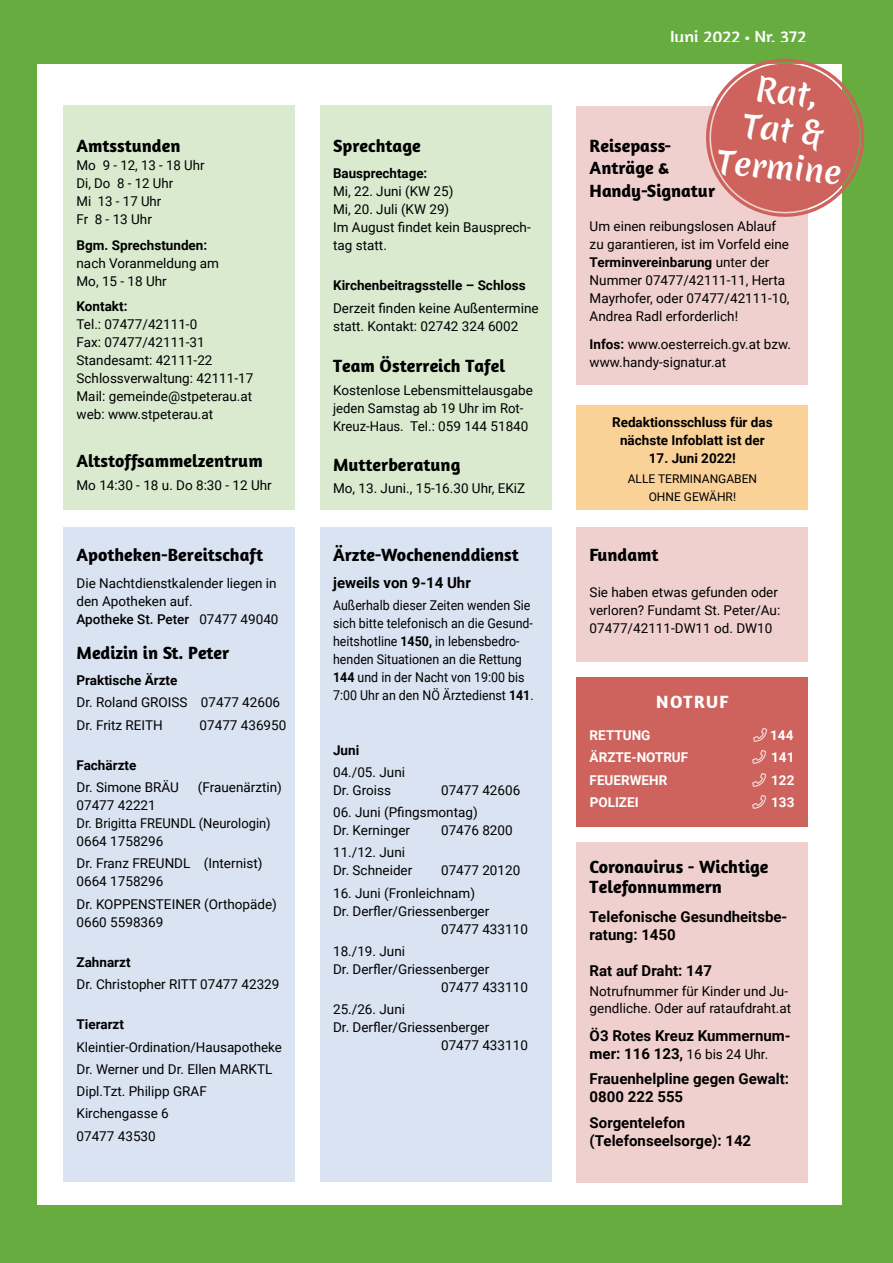
<style>
.page{position:relative;width:893px;height:1263px;background:#fff}
.page>*{position:absolute;margin:0;border:0;box-sizing:border-box;transform-origin:0 0}
.t1{font:31.5px/37.8px "Merienda One";color:#fff;text-align:center}
.t2{font:700 18px/22.5px "Amaranth";color:#000}
.t3{font:18px "Amaranth";color:#fff}
.t4{font:700 18px "Amaranth";letter-spacing:.08em;color:#fff}
.t5{font:700 15px/18px "Roboto";color:#000}
.t6{font:13.5px/18px "Roboto";color:#000}
.t7{font:13.5px/18px "Roboto";color:#000;scale:.92 1}
.t8{font:700 13.5px/18px "Roboto";color:#000;text-align:center}
.t9{font:700 13.5px "Roboto";color:#fff}
.t10{font:12px/18px "Roboto";color:#000;text-align:center}
.s1{font-weight:500}
.s2{font-weight:700}
.s3{font-family:"Myriad Pro"}
.s4{font-weight:400;font-size:13.5px}
</style>
<div class="page">
<div style="left:0;top:0;width:893px;height:64px;background:#66ac3f"></div>
<div style="left:1px;top:43px;width:892px;height:1220px;background:#66ac3f"></div>
<div style="left:37px;top:64px;width:804px;height:1141px;background:#fff"></div>
<svg style="left:712px;top:58px;width:153px;height:162px"></svg>
<svg style="left:577px;top:106px;width:231px;height:278px;fill:#f0d0ce"></svg>
<div style="left:64px;top:106px;width:231px;height:404px;background:#d9eacf"></div>
<div style="left:577px;top:406px;width:231px;height:104px;background:#fad196"></div>
<div style="left:320px;top:106px;width:231px;height:404px;background:#d9eacf"></div>
<div style="left:320px;top:527px;width:231px;height:655px;background:#dae3f2"></div>
<div style="left:64px;top:527px;width:231px;height:655px;background:#dae3f2"></div>
<div style="left:577px;top:677px;width:231px;height:150px;background:#cd635c"></div>
<div style="left:577px;top:842px;width:231px;height:340px;background:#f0d0ce"></div>
<div style="left:577px;top:527px;width:231px;height:135px;background:#f0d0ce"></div>
<h2 class="t2" style="left:77px;top:134px;width:105px">Amtsstunden</h2>
<p class="t6" style="left:77px;top:155px;width:130px">Mo 9 - 12, 13 - 18 Uhr<br>Di, Do 8 - 12 Uhr<br>Mi 13 - 17 Uhr<br>Fr 8 - 13 Uhr</p>
<p class="t8" style="left:77px;top:236px;width:132px">Bgm. Sprechstunden:</p>
<p class="t6" style="left:77px;top:254px;width:144px">nach Voranmeldung am<br>Mo, 15 - 18 Uhr</p>
<p class="t8" style="left:77px;top:297px;width:52px">Kontakt:</p>
<p class="t6" style="left:77px;top:315px;width:178px">Tel.: 07477/42111-0<br>Fax: 07477/42111-31<br>Standesamt: 42111-22<br>Schlossverwaltung: 42111-17<br>Mail: gemeinde@stpeterau.at web: www.stpeterau.at</p>
<h2 class="t2" style="left:77px;top:449px;width:188px">Altstoffsammelzentrum</h2>
<p class="t6" style="left:77px;top:475px;width:197px">Mo 14:30 - 18 u. Do 8:30 - 12 Uhr</p>
<h2 class="t2" style="left:77px;top:543px;width:188px">Apotheken-Bereitschaft</h2>
<p class="t6" style="left:77px;top:573px;width:204px">Die Nachtdienstkalender liegen in den Apotheken auf.<br><span class="s1">Apotheke St. Peter</span> 07477 49040</p>
<h2 class="t2" style="left:77px;top:641px;width:154px">Medizin in St. Peter</h2>
<p class="t8" style="left:77px;top:671px;width:102px">Praktische Ärzte</p>
<p class="t6" style="left:77px;top:691px;width:205px;line-height:22.2px">Dr. Roland GROISS 07477 42606<br>Dr. Fritz REITH</p>
<p class="t6" style="left:200px;top:715px;width:88px">07477 436950</p>
<p class="t8" style="left:77px;top:755px;width:61px">Fachärzte</p>
<p class="t6" style="left:77px;top:778px;width:104px">Dr. Simone BRÄU</p>
<p class="t6" style="left:198px;top:778px;width:86px">(Frauenärztin)</p>
<p class="t6" style="left:77px;top:796px;width:196px">07477 42221<br>Dr. Brigitta FREUNDL (Neurologin)<br>0664 1758296</p>
<p class="t6" style="left:77px;top:854px;width:187px">Dr. Franz FREUNDL (Internist)<br>0664 1758296</p>
<p class="t6" style="left:77px;top:894px;width:202px">Dr. KOPPENSTEINER (Orthopäde)<br>0660 5598369</p>
<p class="t8" style="left:77px;top:952px;width:56px">Zahnarzt</p>
<p class="t6" style="left:77px;top:975px;width:204px">Dr. Christopher RITT 07477 42329</p>
<p class="t8" style="left:77px;top:1015px;width:49px">Tierarzt</p>
<p class="t6" style="left:77px;top:1035px;width:207px;line-height:22.2px">Kleintier-Ordination/Hausapotheke<br>Dr. Werner und Dr. Ellen MARKTL<br>Dipl.Tzt. Philipp GRAF<br>Kirchengasse 6<br>07477 43530</p>
<h2 class="t2" style="left:333px;top:134px;width:89px">Sprechtage</h2>
<p class="t8" style="left:333px;top:164px;width:96px">Bausprechtage:</p>
<p class="t6" style="left:333px;top:182px;width:199px">Mi, 22. Juni (KW 25)<br>Mi, 20. Juli (KW 29)<br>Im August findet kein Bausprech&shy;tag statt.</p>
<p class="t8" style="left:333px;top:276px;width:194px">Kirchenbeitragsstelle – Schloss</p>
<p class="t6" style="left:333px;top:298px;width:207px">Derzeit finden keine Außentermine statt. Kontakt: 02742 324 6002</p>
<h2 class="t2" style="left:333px;top:354px;width:174px">Team Österreich Tafel</h2>
<p class="t6" style="left:333px;top:380px;width:201px">Kostenlose Lebensmittelausgabe jeden Samstag ab 19 Uhr im Rot-<br>Kreuz-Haus. Tel.: 059 144 51840</p>
<h2 class="t2" style="left:333px;top:453px;width:129px">Mutterberatung</h2>
<p class="t6" style="left:333px;top:479px;width:194px">Mo, 13. Juni., 15-16.30 Uhr, EKiZ</p>
<h2 class="t2" style="left:333px;top:543px;width:187px">Ärzte-Wochenenddienst</h2>
<p class="t5" style="left:333px;top:573px;width:139px">jeweils von 9-14 Uhr</p>
<p class="t7" style="left:333px;top:595px;width:220px">Außerhalb dieser Zeiten wenden Sie sich bitte telefonisch an die Gesund&shy;heitshotline <span class="s2">1450,</span> in lebensbedro&shy;henden Situationen an die Rettung <span class="s2">144</span> und in der Nacht von 19:00 bis 7:00 Uhr an den NÖ Ärztedienst <span class="s2">141</span>.</p>
<p class="t8" style="left:333px;top:740px;width:28px">Juni</p>
<p class="t6" style="left:333px;top:762px;width:73px">04./05. Juni<br>Dr. Groiss</p>
<p class="t6" style="left:441px;top:780px;width:81px">07477 42606</p>
<p class="t6" style="left:333px;top:803px;width:146px">06. Juni (Pfingsmontag)<br>Dr. Kerninger</p>
<p class="t6" style="left:441px;top:821px;width:73px">07476 8200</p>
<p class="t6" style="left:333px;top:843px;width:81px">11./12. Juni<br>Dr. Schneider</p>
<p class="t6" style="left:441px;top:861px;width:81px">07477 20120</p>
<p class="t6" style="left:333px;top:883px;width:144px">16. Juni (Fronleichnam)</p>
<p class="t6" style="left:333px;top:901px;width:158px">Dr. Derfler/Griessenberger</p>
<p class="t6" style="left:441px;top:919px;width:88px">07477 433110</p>
<p class="t6" style="left:333px;top:941px;width:73px">18./19. Juni</p>
<p class="t6" style="left:333px;top:959px;width:158px">Dr. Derfler/Griessenberger</p>
<p class="t6" style="left:441px;top:977px;width:88px">07477 433110</p>
<p class="t6" style="left:333px;top:1000px;width:73px">25./26. Juni</p>
<p class="t6" style="left:333px;top:1018px;width:158px">Dr. Derfler/Griessenberger</p>
<p class="t6" style="left:441px;top:1036px;width:88px">07477 433110</p>
<h2 class="t3" style="left:670px;top:26px;width:138px">Juni 2022 <span class="s3">•</span> Nr. 372</h2>
<h1 class="t1" style="left:725px;top:67px;width:126px;rotate:5deg">Rat,<br>Tat &amp;<br>Termine</h1>
<h2 class="t2" style="left:590px;top:134px;width:127px">Reisepass-<br>Anträge &amp;<br>Handy-Signatur</h2>
<p class="t6" style="left:590px;top:216px;width:201px">Um einen reibungslosen Ablauf zu garantieren, ist im Vorfeld eine<br><span class="s2">Terminvereinbarung</span> unter der<br>Nummer 07477/42111-11, Herta<br>Mayrhofer, oder 07477/42111-10,<br>Andrea Radl erforderlich!</p>
<p class="t6" style="left:590px;top:335px;width:203px"><span class="s2">Infos:</span> www.oesterreich.gv.at bzw. www.handy-signatur.at</p>
<p class="t8" style="left:612px;top:413px;width:162px">Redaktionsschluss für das nächste Infoblatt ist der</p>
<p class="t8" style="left:649px;top:449px;width:89px">17. Juni 2022!</p>
<p class="t10" style="left:628px;top:469px;width:131px">ALLE TERMINANGABEN<br>OHNE GEWÄHR!</p>
<h2 class="t2" style="left:590px;top:543px;width:70px">Fundamt</h2>
<p class="t6" style="left:590px;top:583px;width:192px">Sie haben etwas gefunden oder verloren? Fundamt St. Peter/Au:<br>07477/42111-DW11 od. DW10</p>
<h2 class="t4" style="left:656px;top:690px;width:74px">NOTRUF</h2>
<p class="t9" style="left:590px;top:725px;width:62px">RETTUNG</p>
<p class="t9" style="left:753px;top:725px;width:42px">★ 144</p>
<p class="t9" style="left:590px;top:748px;width:100px">ÄRZTE-NOTRUF</p>
<p class="t9" style="left:752px;top:748px;width:44px">★ 141</p>
<p class="t9" style="left:590px;top:770px;width:79px">FEUERWEHR</p>
<p class="t9" style="left:752px;top:770px;width:44px">★ 122</p>
<p class="t9" style="left:590px;top:793px;width:51px">POLIZEI</p>
<p class="t9" style="left:752px;top:793px;width:44px">★ 133</p>
<h2 class="t2" style="left:590px;top:857px;width:180px;line-height:19.5px">Coronavirus - Wichtige<br>Telefonnummern</h2>
<p class="t5" style="left:590px;top:907px;width:199px">Telefonische Gesundheitsbe&shy;ratung: 1450</p>
<p class="t5" style="left:590px;top:961px;width:124px">Rat auf Draht: 147</p>
<p class="t6" style="left:590px;top:983px;width:203px;line-height:16.5px">Notrufnummer für Kinder und Ju&shy;gendliche. Oder auf rataufdraht.at</p>
<p class="t5" style="left:590px;top:1026px;width:203px">Ö3 Rotes Kreuz Kummernum&shy;mer: 116 123, <span class="s4">16 bis 24 Uhr.</span></p>
<p class="t5" style="left:590px;top:1069px;width:201px">Frauenhelpline gegen Gewalt:<br>0800 222 555</p>
<p class="t5" style="left:590px;top:1113px;width:163px">Sorgentelefon (Telefonseelsorge): 142</p>
</div>
